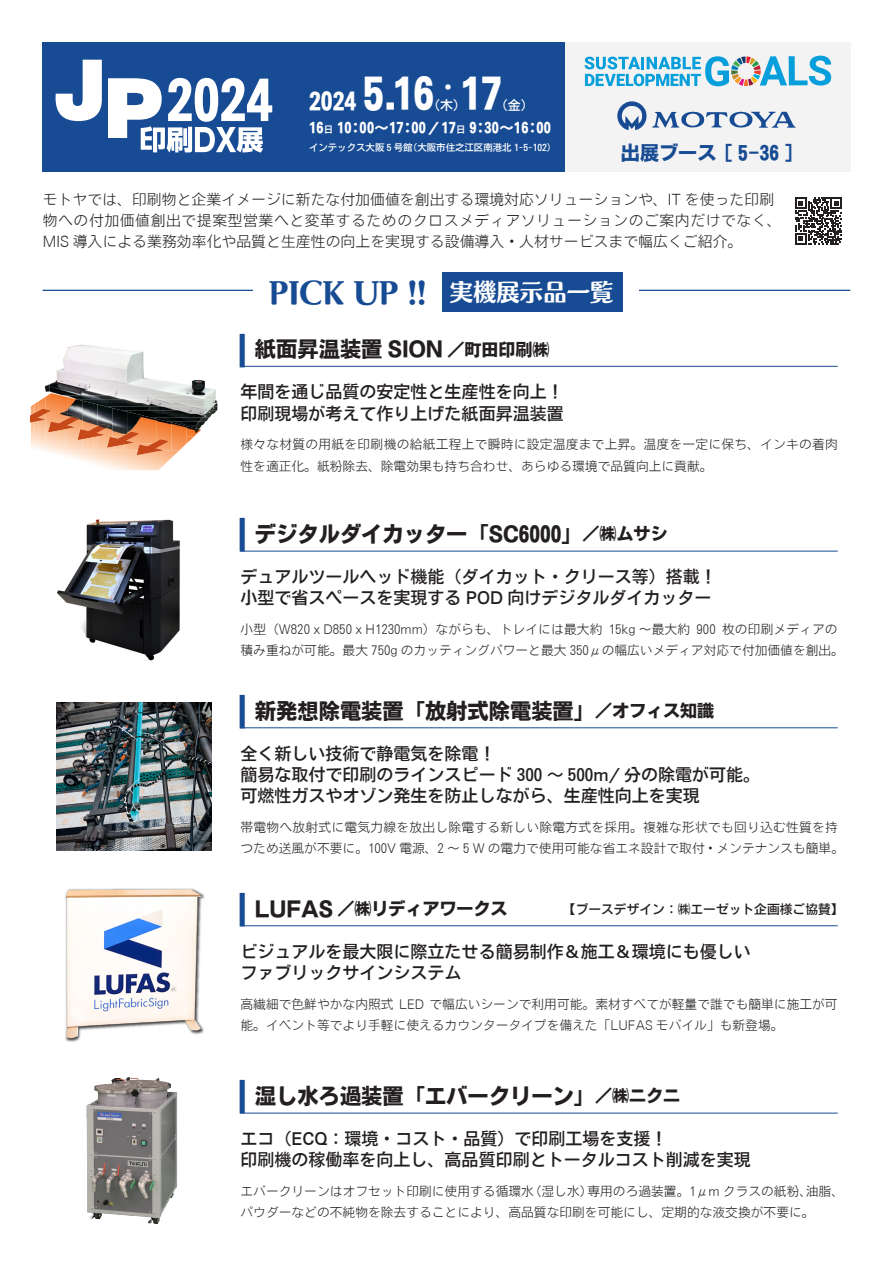
<style>
.page{position:relative;width:893px;height:1263px;background:#fff}
.page>*{position:absolute;margin:0;border:0;box-sizing:border-box;transform-origin:0 0}
.t1{font:53.1px "Motoya Ex Cedar W6 90 msp RKSJ H";color:#fff}
.t2{font:41.4px "Motoya Ex Cedar W6 90 msp RKSJ H";color:#fff}
.t3{font:29.7px "Motoya Ex Arata W6 90 msp RKSJ H";color:#174b93}
.t4{font:23.7px "Motoya Ex Cedar W6 90 msp RKSJ H";color:#fff}
.t5{font:21.3px "Motoya Ex Cedar W6 90 msp RKSJ H";color:#231f20}
.t6{font:19.2px "Motoya Ex Cedar W6 90 msp RKSJ H";color:#174b93}
.t7{font:16.95px/21.3px "Motoya Ex Cedar W4 90 msp RKSJ H";color:#231f20}
.t8{font:14.85px/21.3px "Motoya Cedar W2 90 msp RKSJ H";color:#231f20}
.t9{font:14.25px "Motoya Ex Cedar W6 90 msp RKSJ H";letter-spacing:.025em;color:#fff}
.t10{font:12.9px "Motoya Ex Cedar W4 90 msp RKSJ H";color:#fff}
.t11{font:12.75px/21.3px "Motoya Cedar W2 90 msp RKSJ H";color:#231f20}
.t12{font:12.75px/21.3px "Motoya Cedar W2 90 msp RKSJ H";letter-spacing:.02em;color:#231f20}
.t13{font:12.75px "Motoya Ex Cedar W4 90 msp RKSJ H";color:#231f20}
.t14{font:9.45px "Motoya Ex Cedar W4 90 msp RKSJ H";letter-spacing:-.005em;color:#fff}
.s1{font-size:41.4px}
.s2{font-family:"Motoya Ex Cedar W4 90 msp RKSJ H";font-size:9.45px}
.s3{font-size:23.4px;color:#fff}
.s4{font-size:38.25px;color:#174b93}
.s5{font-size:16.95px}
.s6{font-family:"Motoya Ex Cedar W6 90 msp RKSJ H";font-size:38.25px;color:#174b93}
.s7{font-family:"Motoya Ex Cedar W6 90 msp RKSJ H";font-size:21.3px}
.s8{font-family:"Motoya Ex Cedar W6 90 msp RKSJ H";font-size:16.95px}
</style>
<div class="page">
<div style="left:565px;top:43px;width:285px;height:129px;background:#f3f3f3"></div>
<div style="left:43px;top:43px;width:522px;height:129px;background:#174b93"></div>
<svg style="left:617px;top:101px;width:179px;height:29px"></svg>
<svg style="left:56px;top:60px;width:207px;height:93px"></svg>
<svg style="left:795px;top:198px;width:47px;height:46px"></svg>
<svg style="left:585px;top:56px;width:246px;height:30px"></svg>
<img style="left:65px;top:888px;width:140px;height:154px">
<img style="left:66px;top:889px;width:135px;height:149px">
<hr style="left:240px;top:925px;width:598px;height:1px;background:#174b93">
<hr style="left:240px;top:551px;width:598px;height:1px;background:#174b93">
<img style="left:57px;top:519px;width:123px;height:142px">
<img style="left:56px;top:702px;width:155px;height:149px">
<hr style="left:240px;top:727px;width:598px;height:1px;background:#174b93">
<hr style="left:240px;top:1113px;width:598px;height:1px;background:#174b93">
<img style="left:86px;top:1077px;width:92px;height:147px">
<hr style="left:240px;top:366px;width:598px;height:1px;background:#174b93">
<img style="left:55px;top:344px;width:150px;height:37px">
<img style="left:44px;top:384px;width:5px;height:13px">
<img style="left:49px;top:381px;width:167px;height:14px">
<img style="left:68px;top:395px;width:148px;height:4px">
<img style="left:195px;top:399px;width:23px;height:4px">
<img style="left:195px;top:403px;width:23px;height:3px">
<img style="left:195px;top:406px;width:23px;height:4px">
<img style="left:195px;top:410px;width:23px;height:4px">
<img style="left:195px;top:414px;width:17px;height:4px">
<img style="left:195px;top:418px;width:14px;height:3px">
<img style="left:195px;top:421px;width:11px;height:4px">
<img style="left:46px;top:393px;width:22px;height:6px">
<img style="left:68px;top:397px;width:15px;height:2px">
<img style="left:195px;top:426px;width:6px;height:10px">
<svg style="left:31px;top:399px;width:164px;height:71px"></svg>
<img style="left:147px;top:439px;width:22px;height:9px">
<img style="left:138px;top:445px;width:25px;height:6px">
<img style="left:88px;top:424px;width:22px;height:9px">
<img style="left:78px;top:429px;width:26px;height:11px">
<img style="left:31px;top:409px;width:20px;height:9px">
<img style="left:31px;top:416px;width:14px;height:6px">
<img style="left:59px;top:416px;width:21px;height:9px">
<img style="left:48px;top:422px;width:27px;height:10px">
<img style="left:118px;top:432px;width:21px;height:9px">
<img style="left:107px;top:437px;width:27px;height:10px">
<hr style="left:43px;top:290px;width:807px;height:1px;background:#174b93">
<div style="left:254px;top:270px;width:385px;height:45px;background:#fff"></div>
<div style="left:442px;top:273px;width:181px;height:39px;background:#174b93"></div>
<h3 class="t4" style="left:309px;top:90px;width:151px">2024 <span class="s1">5.16</span><sup>・</sup></h3>
<h2 class="t2" style="left:460px;top:73px;width:43px">17</h2>
<h1 class="t1" style="left:167px;top:73px;width:108px">2024</h1>
<p class="t10" style="left:495px;top:99px;width:40px">（金）</p>
<p class="t9" style="left:309px;top:120px;width:243px">16<span class="s2">日</span> 10：00～17：00/17<span class="s2">日</span> 9：30～16：00</p>
<p class="t14" style="left:309px;top:143px;width:249px">インテックス大阪 5 号館（大阪市住之江区南港北 1― 5― 102）</p>
<p class="t10" style="left:427px;top:99px;width:40px">（木）</p>
<h3 class="t6" style="left:621px;top:143px;width:185px">出展ブース ［ 5―36 ］</h3>
<p class="t8" style="left:43px;top:188px;width:740px">モトヤでは、印刷物と企業イメージに新たな付加価値を創出する環境対応ソリューションや、IT を使った印刷物への付加価値創出で提案型営業へと変革するためのクロスメディアソリューションのご案内だけでなく、<br>MIS 導入による業務効率化や品質と生産性の向上を実現する設備導入・人材サービスまで幅広くご紹介。</p>
<h3 class="t3" style="left:269px;top:277px;width:346px">PICK UP !! <span class="s3">実機展示品一覧</span></h3>
<h3 class="t5" style="left:240px;top:338px;width:311px"><span class="s4">■</span> 紙面昇温装置 SION <span class="s5">／町田印刷㈱</span></h3>
<h3 class="t7" style="left:241px;top:381px;width:325px">年間を通じ品質の安定性と生産性を向上！印刷現場が考えて作り上げた紙面昇温装置</h3>
<p class="t12" style="left:241px;top:434px;width:599px">様々な材質の用紙を印刷機の給紙工程上で瞬時に設定温度まで上昇。温度を一定に保ち、インキの着肉性を適正化。紙粉除去、除電効果も持ち合わせ、あらゆる環境で品質向上に貢献。</p>
<h3 class="t5" style="left:240px;top:523px;width:429px"><span class="s4">■</span> デジタルダイカッター「SC6000」<span class="s5">／㈱ムサシ</span></h3>
<h3 class="t7" style="left:241px;top:566px;width:478px">デュアルツールヘッド機能（ダイカット・クリース等）搭載！小型で省スペースを実現する POD 向けデジタルダイカッター</h3>
<p class="t11" style="left:241px;top:619px;width:605px">小型（W820 x D850 x H1230mm）ながらも、トレイには最大約 15kg ～最大約 900 枚の印刷メディアの積み重ねが可能。最大 750g のカッティングパワーと最大 350μの幅広いメディア対応で付加価値を創出。</p>
<h3 class="t5" style="left:240px;top:700px;width:476px"><span class="s4">■</span> 新発想除電装置「放射式除電装置」<span class="s5">／オフィス知識</span></h3>
<h3 class="t7" style="left:241px;top:743px;width:521px">全く新しい技術で静電気を除電！<br>簡易な取付で印刷のラインスピード 300 ～ 500m/ 分の除電が可能。可燃性ガスやオゾン発生を防止しながら、生産性向上を実現</h3>
<p class="t12" style="left:241px;top:817px;width:605px">帯電物へ放射式に電気力線を放出し除電する新しい除電方式を採用。複雑な形状でも回り込む性質を持つため送風が不要に。100V 電源、2 ～５W の電力で使用可能な省エネ設計で取付・メンテナンスも簡単。</p>
<p class="t13" style="left:240px;top:903px;width:605px"><span class="s6">■</span> <span class="s7">LUFAS</span> <span class="s8">／㈱リディアワークス　　　</span> 【ブースデザイン：㈱エーゼット企画様ご協賛】</p>
<h3 class="t7" style="left:241px;top:941px;width:512px">ビジュアルを最大限に際立たせる簡易制作＆施工＆環境にも優しいファブリックサインシステム</h3>
<p class="t11" style="left:241px;top:993px;width:599px">高繊細で色鮮やかな内照式 LED で幅広いシーンで利用可能。素材すべてが軽量で誰でも簡単に施工が可能。イベント等でより手軽に使えるカウンタータイプを備えた「LUFAS モバイル」も新登場。</p>
<h3 class="t5" style="left:240px;top:1085px;width:442px"><span class="s4">■</span> 湿し水ろ過装置「エバークリーン」<span class="s5">／㈱ニクニ</span></h3>
<h3 class="t7" style="left:241px;top:1128px;width:512px">エコ（ECQ：環境・コスト・品質）で印刷工場を支援！<br>印刷機の稼働率を向上し、高品質印刷とトータルコスト削減を実現</h3>
<p class="t11" style="left:241px;top:1181px;width:605px">エバークリーンはオフセット印刷に使用する循環水（湿し水）専用のろ過装置。1μm クラスの紙粉、油脂、パウダーなどの不純物を除去することにより、高品質な印刷を可能にし、定期的な液交換が不要に。</p>
</div>
